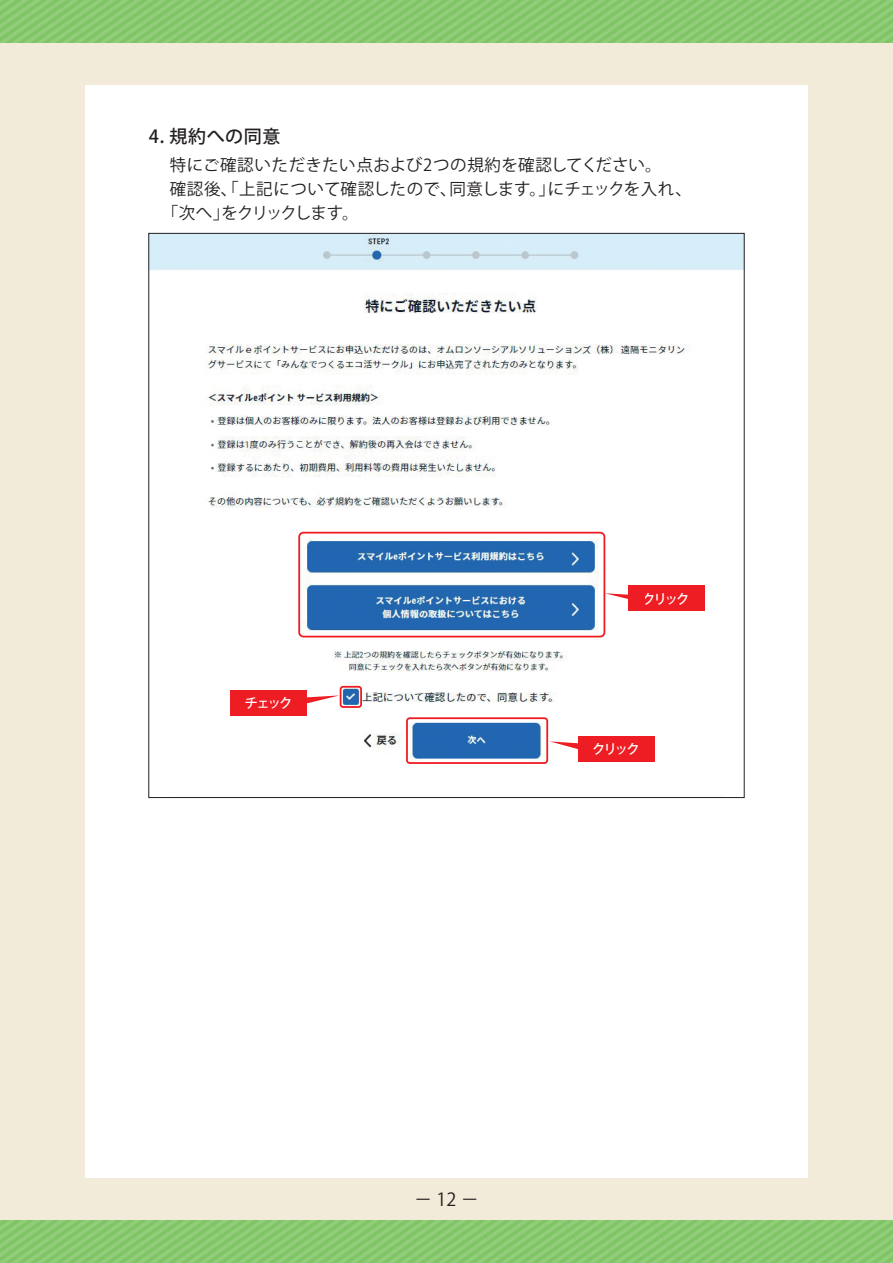
<style>
.page{position:relative;width:893px;height:1263px;background:#f3ebd9}
.page>*{position:absolute;margin:0;border:0;box-sizing:border-box;transform-origin:0 0}
.t1{font:500 18px "Koz Go Pro";letter-spacing:.03em;color:#231f20}
.t2{font:18px "Koz Go Pro";color:#231f20}
.t3{font:16.5px "Koz Go Pro";letter-spacing:.02em;color:#231f20}
.t4{font:16.5px "Koz Go Pro";letter-spacing:.04em;color:#231f20}
.t5{font:16.5px "Koz Go Pro";letter-spacing:-.085em;color:#231f20}
.t6{font:500 13.5px "Koz Go Pro";letter-spacing:-.16em;color:#fff}
</style>
<div class="page">
<div style="left:0;top:0;width:893px;height:43px;background:#88c96f"></div>
<div style="left:0;top:1220px;width:893px;height:43px;background:#88c96f"></div>
<div style="left:85px;top:85px;width:723px;height:1093px;background:#fff"></div>
<img style="left:169px;top:235px;width:555px;height:526px">
<div style="left:298px;top:532px;width:307px;height:105px;border:2px solid #ee1d23;border-radius:4px"></div>
<div style="left:340px;top:686px;width:22px;height:22px;border:2px solid #ee1d23;border-radius:3px"></div>
<div style="left:406px;top:717px;width:142px;height:47px;border:2px solid #ee1d23;border-radius:3px"></div>
<div style="left:628px;top:585px;width:76px;height:26px;background:#ee1d23"></div>
<svg style="left:605px;top:593px;width:23px;height:10px"></svg>
<div style="left:230px;top:690px;width:77px;height:26px;background:#ee1d23"></div>
<svg style="left:307px;top:695px;width:32px;height:10px"></svg>
<div style="left:578px;top:736px;width:77px;height:26px;background:#ee1d23"></div>
<svg style="left:550px;top:741px;width:28px;height:10px"></svg>
<p class="t1" style="left:149px;top:125px;width:133px">4. 規約への同意</p>
<p class="t4" style="left:170px;top:154px;width:493px">特にご確認いただきたい点および2つの規約を確認してください。</p>
<p class="t3" style="left:170px;top:178px;width:524px">確認後、「上記について確認したので、同意します。」にチェックを入れ、</p>
<p class="t5" style="left:162px;top:202px;width:198px">「次へ」をクリックします。</p>
<p class="t6" style="left:245px;top:695px;width:50px">チェック</p>
<p class="t6" style="left:642px;top:590px;width:49px">クリック</p>
<p class="t6" style="left:592px;top:741px;width:49px">クリック</p>
<p class="t2" style="left:414px;top:1188px;width:66px">－12－</p>
</div>
